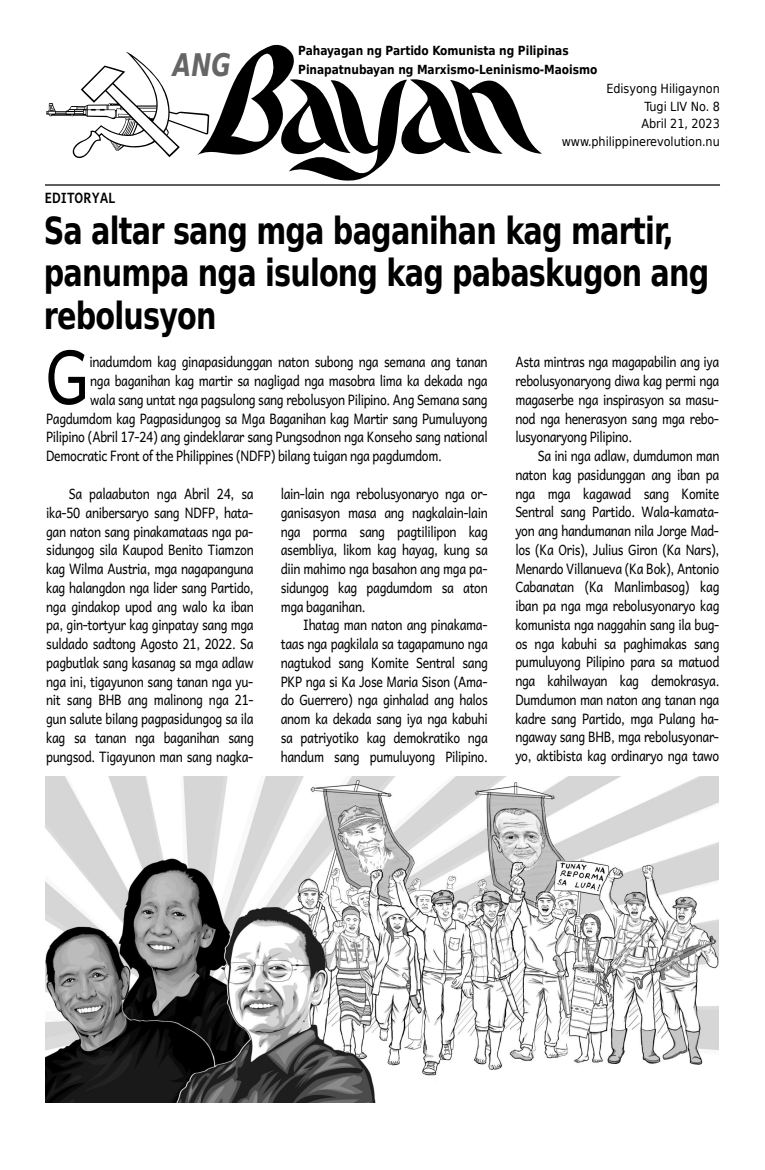
<style>
.page{position:relative;width:765px;height:1170px;background:#fff}
.page>*{position:absolute;margin:0;border:0;box-sizing:border-box;transform-origin:0 0}
.t1{font:74.62px "Andika New Basic";color:#000;scale:.85 1}
.t2{font:700 37.5px/42.5px "DejaVu Sans Condensed";letter-spacing:-.025em;color:#000;scale:.85 1}
.t3{font:italic 700 31.25px "DejaVu Sans Condensed";color:#666;scale:.85 1}
.t4{font:14.38px/18.8px "Andika New Basic";letter-spacing:-.03em;color:#000;text-align:justify;scale:.85 1}
.t5{font:700 14.38px "Andika New Basic";letter-spacing:-.005em;color:#000;scale:.85 1}
.t6{font:700 12.5px/18.8px "DejaVu Sans";letter-spacing:-.005em;color:#000;scale:.85 1}
.t7{font:12.5px/17.5px "DejaVu Sans";letter-spacing:-.005em;color:#000;text-align:right;scale:.9 1}
</style>
<div class="page">
<svg style="left:46px;top:52px;width:151px;height:106px"></svg>
<hr style="left:45px;top:184px;width:675px;height:2px;background:#000">
<svg style="left:197px;top:45px;width:345px;height:136px"></svg>
<img style="left:45px;top:777px;width:674px;height:325px">
<p class="t5" style="left:45px;top:186px;width:84px">EDITORYAL</p>
<h3 class="t3" style="left:173px;top:47px;width:70px">ANG</h3>
<p class="t6" style="left:298px;top:41px;width:353px">Pahayagan ng Partido Komunista ng Pilipinas<br>Pinapatnubayan ng Marxismo-Leninismo-Maoismo</p>
<p class="t7" style="left:562px;top:80px;width:177px">Edisyong Hiligaynon<br>Tugi LIV No. 8<br>Abril 21, 2023 www.philippinerevolution.nu</p>
<h2 class="t2" style="left:44px;top:210px;width:785px">Sa altar sang mga baganihan kag martir, panumpa nga isulong kag pabaskugon ang rebolusyon</h2>
<h1 class="t1" style="left:45px;top:313px;width:53px">G</h1>
<p class="t4" style="left:89px;top:352px;width:470px">inadumdom kag ginapasidunggan naton subong nga semana ang tanan</p>
<p class="t4" style="left:515px;top:352px;width:242px">Asta mintras nga magapabilin ang iya rebolusyonaryong diwa kag permi nga magaserbe nga inspirasyon sa masu‐ nod nga henerasyon sang mga rebo‐ lusyonaryong Pilipino.</p>
<p class="t4" style="left:515px;top:446px;width:242px;text-indent:22px">Sa ini nga adlaw, dumdumon man naton kag pasidunggan ang iban pa nga mga kagawad sang Komite Sentral sang Partido. Wala-kamata‐ yon ang handumanan nila Jorge Mad‐ los (Ka Oris), Julius Giron (Ka Nars), Menardo Villanueva (Ka Bok), Antonio Cabanatan (Ka Manlimbasog) kag iban pa nga mga rebolusyonaryo kag komunista nga naggahin sang ila bug&shy;os nga kabuhi sa paghimakas sang pumuluyong Pilipino para sa matuod nga kahilwayan kag demokrasya.<br>Dumdumon man naton ang tanan nga kadre sang Partido, mga Pulang ha‐ ngaway sang BHB, mga rebolusyonar‐ yo, aktibista kag ordinaryo nga tawo</p>
<p class="t4" style="left:90px;top:371px;width:469px">nga baganihan kag martir sa nagligad nga masobra lima ka dekada nga</p>
<p class="t4" style="left:90px;top:390px;width:469px">wala sang untat nga pagsulong sang rebolusyon Pilipino. Ang Semana sang</p>
<p class="t4" style="left:46px;top:408px;width:521px">Pagdumdom kag Pagpasidungog sa Mga Baganihan kag Martir sang Pumuluyong</p>
<p class="t4" style="left:46px;top:427px;width:521px">Pilipino (Abril 17-24) ang gindeklarar sang Pungsodnon nga Konseho sang national</p>
<p class="t4" style="left:46px;top:446px;width:467px">Democratic Front of the Philippines (NDFP) bilang tuigan nga pagdumdom.</p>
<p class="t4" style="left:46px;top:484px;width:246px;text-indent:22px">Sa palaabuton nga Abril 24, sa ika-50 anibersaryo sang NDFP, hata‐ gan naton sang pinakamataas nga pa‐ sidungog sila Kaupod Benito Tiamzon kag Wilma Austria, mga nagapanguna kag halangdon nga lider sang Partido, nga gindakop upod ang walo ka iban pa, gin-tortyur kag ginpatay sang mga suldado sadtong Agosto 21, 2022. Sa pagbutlak sang kasanag sa mga adlaw nga ini, tigayunon sang tanan nga yu‐ nit sang BHB ang malinong nga 21- gun salute bilang pagpasidungog sa ila kag sa tanan nga baganihan sang pungsod. Tigayunon man sang nagka‐</p>
<p class="t4" style="left:281px;top:484px;width:245px">lain-lain nga rebolusyonaryo nga or‐ ganisasyon masa ang nagkalain-lain nga porma sang pagtililipon kag asembliya, likom kag hayag, kung sa diin mahimo nga basahon ang mga pa‐ sidungog kag pagdumdom sa aton mga baganihan.</p>
<p class="t4" style="left:281px;top:615px;width:245px;text-indent:22px">Ihatag man naton ang pinakama‐ taas nga pagkilala sa tagapamuno nga nagtukod sang Komite Sentral sang PKP nga si Ka Jose Maria Sison (Ama‐ do Guerrero) nga ginhalad ang halos anom ka dekada sang iya nga kabuhi sa patriyotiko kag demokratiko nga handum sang pumuluyong Pilipino.</p>
</div>
